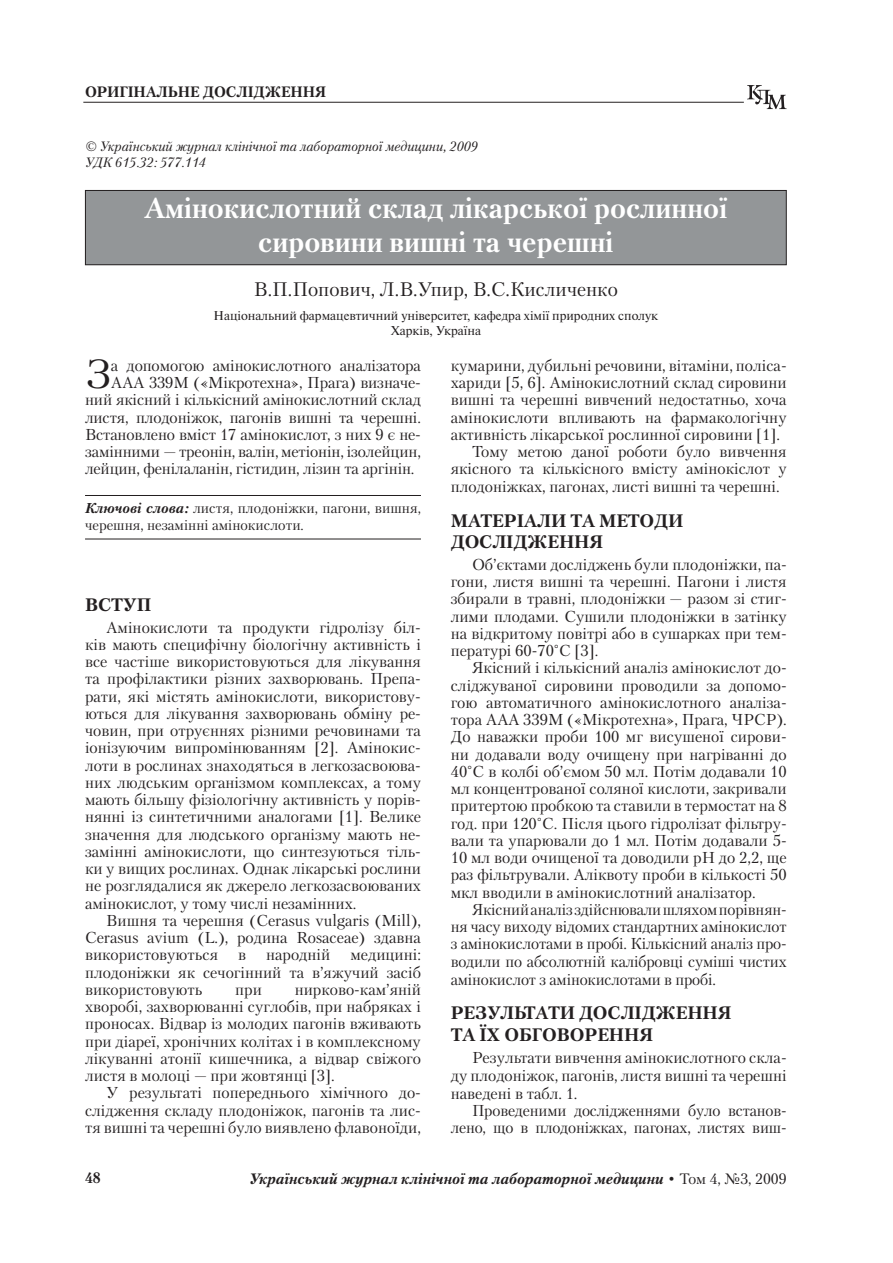
<style>
.page{position:relative;width:893px;height:1263px;background:#fff}
.page>*{position:absolute;margin:0;border:0;box-sizing:border-box;transform-origin:0 0}
.BUKVITSA{font:40.35px "Petersburg C";color:#231f20}
.ZAGOLOVOK{font:700 28.5px/33.8px "Petersburg C";color:#fff;text-align:center}
.AVTORI{font:19.5px "Petersburg C";color:#231f20}
.PODZAGOLOV{font:700 18px/21.6px "Petersburg C";color:#231f20}
.TXT{font:15.75px/17.2px "Petersburg C";color:#231f20;text-align:justify}
.BUKVITSA-2{font:15.75px "Petersburg C";letter-spacing:-.01em;color:#231f20}
.PODZAGOLOV_tab{font:italic 700 15px "Petersburg C";color:#231f20}
.t1{font:700 15px "Petersburg C";color:#231f20}
._02_KLUCH{font:14.25px/17.2px "Petersburg C";color:#231f20}
.UDK_2{font:italic 13.5px "Petersburg C";color:#231f20}
.GOROD{font:12.75px/15.3px "Newton C";color:#231f20;text-align:center}
.s1{font-weight:700;font-style:italic}
.s2{font-weight:400;font-style:normal}
</style>
<div class="page">
<svg style="left:747px;top:85px;width:40px;height:24px"></svg>
<hr style="left:83px;top:102px;width:661px;height:1px;background:#231f20">
<div style="left:85px;top:190px;width:701px;height:75px;background:#939698"></div>
<div style="left:85px;top:190px;width:702px;height:75px;border:1px solid #231f20"></div>
<hr style="left:85px;top:495px;width:336px;height:1px;background:#231f20">
<hr style="left:85px;top:539px;width:336px;height:1px;background:#231f20">
<p class="t1" style="left:85px;top:82px;width:243px">ОРИГІНАЛЬНЕ ДОСЛІДЖЕННЯ</p>
<p class="UDK_2" style="left:85px;top:138px;width:394px">© Український журнал клінічної та лабораторної медицини, 2009</p>
<p class="UDK_2" style="left:85px;top:154px;width:122px">УДК 615.32: 577.114</p>
<p class="ZAGOLOVOK" style="left:144px;top:190px;width:585px">Амінокислотний склад лікарської рослинної сировини вишні та черешні</p>
<p class="AVTORI" style="left:254px;top:278px;width:365px">В.П.Попович, Л.В.Упир, В.С.Кисличенко</p>
<p class="GOROD" style="left:214px;top:308px;width:446px">Національний фармацевтичний університет, кафедра хімії природних сполук<br>Харків, Україна</p>
<p class="BUKVITSA" style="left:85px;top:350px;width:28px">З</p>
<p class="BUKVITSA-2" style="left:111px;top:356px;width:312px">а допомогою амінокислотного аналізатора</p>
<p class="TXT" style="left:451px;top:356px;width:337px">кумарини, дубильні речовини, вітаміни, поліса&shy;хариди [5, 6]. Амінокислотний склад сировини вишні та черешні вивчений недостатньо, хоча амінокислоти впливають на фармакологічну активність лікарської рослинної сировини [1].</p>
<p class="TXT" style="left:451px;top:443px;width:337px;line-height:17.7px;text-indent:21px">Тому метою даної роботи було вивчення якісного та кількісного вмісту амінокіслот у плодоніжках, пагонах, листі вишні та черешні.</p>
<p class="PODZAGOLOV" style="left:451px;top:509px;width:234px">МАТЕРІАЛИ ТА МЕТОДИ<br>ДОСЛІДЖЕННЯ</p>
<p class="TXT" style="left:451px;top:555px;width:337px;text-indent:21px">Об’єктами досліджень були плодоніжки, па&shy;гони, листя вишні та черешні. Пагони і листя збирали в травні, плодоніжки — разом зі стиг&shy;лими плодами. Сушили плодоніжки в затінку на відкритому повітрі або в сушарках при тем&shy;пературі 60-70°С [3].</p>
<p class="TXT" style="left:451px;top:659px;width:337px;text-indent:21px">Якісний і кількісний аналіз амінокислот до&shy;сліджуваної сировини проводили за допомо&shy;гою автоматичного амінокислотного аналіза&shy;тора ААА 339М («Мікротехна», Прага, ЧРСР).<br>До наважки проби 100 мг висушеної сирови&shy;ни додавали воду очищену при нагріванні до 40°С в колбі об’ємом 50 мл. Потім додавали 10 мл концентрованої соляної кислоти, закривали притертою пробкою та ставили в термостат на 8 год. при 120°С. Після цього гідролізат фільтру&shy;вали та упарювали до 1 мл. Потім додавали 5- 10 мл води очищеної та доводили рН до 2,2, ще раз фільтрували. Аліквоту проби в кількості 50 мкл вводили в амінокислотний аналізатор.</p>
<p class="TXT" style="left:451px;top:900px;width:337px;text-indent:21px">Якісний аналіз здійснювали шляхом порівнян&shy;ня часу виходу відомих стандартних амінокислот з амінокислотами в пробі. Кількісний аналіз про&shy;водили по абсолютній калібровці суміші чистих амінокислот з амінокислотами в пробі.</p>
<p class="PODZAGOLOV" style="left:451px;top:1001px;width:282px">РЕЗУЛЬТАТИ ДОСЛІДЖЕННЯ<br>ТА ЇХ ОБГОВОРЕННЯ</p>
<p class="TXT" style="left:451px;top:1048px;width:337px;line-height:18px;text-indent:21px">Результати вивчення амінокислотного скла&shy;ду плодоніжок, пагонів, листя вишні та черешні наведені в табл. 1.</p>
<p class="TXT" style="left:451px;top:1102px;width:337px;text-align:right">Проведеними дослідженнями було встанов&shy;лено, що в плодоніжках, пагонах, листях виш-</p>
<p class="BUKVITSA-2" style="left:111px;top:373px;width:312px">ААА 339М («Мікротехна», Прага) визначе-</p>
<p class="BUKVITSA-2" style="left:85px;top:390px;width:337px">ний якісний і кількісний амінокислотний склад</p>
<p class="BUKVITSA-2" style="left:85px;top:408px;width:337px">листя, плодоніжок, пагонів вишні та черешні.</p>
<p class="BUKVITSA-2" style="left:85px;top:425px;width:337px">Встановлено вміст 17 амінокислот, з них 9 є не-</p>
<p class="BUKVITSA-2" style="left:85px;top:442px;width:337px">замінними — треонін, валін, метіонін, ізолейцин,</p>
<p class="BUKVITSA-2" style="left:85px;top:459px;width:331px">лейцин, фенілаланін, гістидин, лізин та аргінін.</p>
<p class="_02_KLUCH" style="left:85px;top:499px;width:337px"><span class="s1">Ключові слова:</span> листя, плодоніжки, пагони, вишня, черешня, незамінні амінокислоти.</p>
<p class="PODZAGOLOV" style="left:85px;top:594px;width:68px">ВСТУП</p>
<p class="TXT" style="left:85px;top:618px;width:337px;text-indent:21px">Амінокислоти та продукти гідролізу біл&shy;ків мають специфічну біологічну активність і все частіше використовуються для лікування та профілактики різних захворювань. Препа&shy;рати, які містять амінокислоти, використову&shy;ються для лікування захворювань обміну ре&shy;човин, при отруєннях різними речовинами та іонізуючим випромінюванням [2]. Амінокис&shy;лоти в рослинах знаходяться в легкозасвоюва&shy;них людським організмом комплексах, а тому мають більшу фізіологічну активність у порів&shy;нянні із синтетичними аналогами [1]. Велике значення для людського організму мають не&shy;замінні амінокислоти, що синтезуються тіль&shy;ки у вищих рослинах. Однак лікарські рослини не розглядалися як джерело легкозасвоюваних амінокислот, у тому числі незамінних.</p>
<p class="TXT" style="left:85px;top:912px;width:337px;text-indent:21px">Вишня та черешня (Cerasus vulgaris (Mill), Cerasus avium (L.), родина Rosaceae) здавна використовуються</p>
<p class="TXT" style="left:85px;top:946px;width:337px;text-indent:265px">медицині: плодоніжки як сечогінний та в’яжучий засіб використовують</p>
<p class="TXT" style="left:238px;top:946px;width:10px">в</p>
<p class="TXT" style="left:266px;top:946px;width:66px">народній</p>
<p class="TXT" style="left:85px;top:981px;width:337px;text-indent:210px">нирково-кам’яній хворобі, захворюванні суглобів, при набряках і проносах. Відвар із молодих пагонів вживають при діареї, хронічних колітах і в комплексному лікуванні атонії кишечника, а відвар свіжого листя в молоці — при жовтянці [3].</p>
<p class="TXT" style="left:85px;top:1084px;width:337px;text-indent:21px">У результаті попереднього хімічного до&shy;слідження складу плодоніжок, пагонів та лис&shy;тя вишні та черешні було виявлено флавоноїди,</p>
<p class="TXT" style="left:235px;top:981px;width:28px">при</p>
<p class="t1" style="left:85px;top:1169px;width:17px">48</p>
<p class="PODZAGOLOV_tab" style="left:249px;top:1169px;width:539px">Український журнал клінічної та лабораторної медицини <span class="s2">• Том 4, №3, 2009</span></p>
</div>
